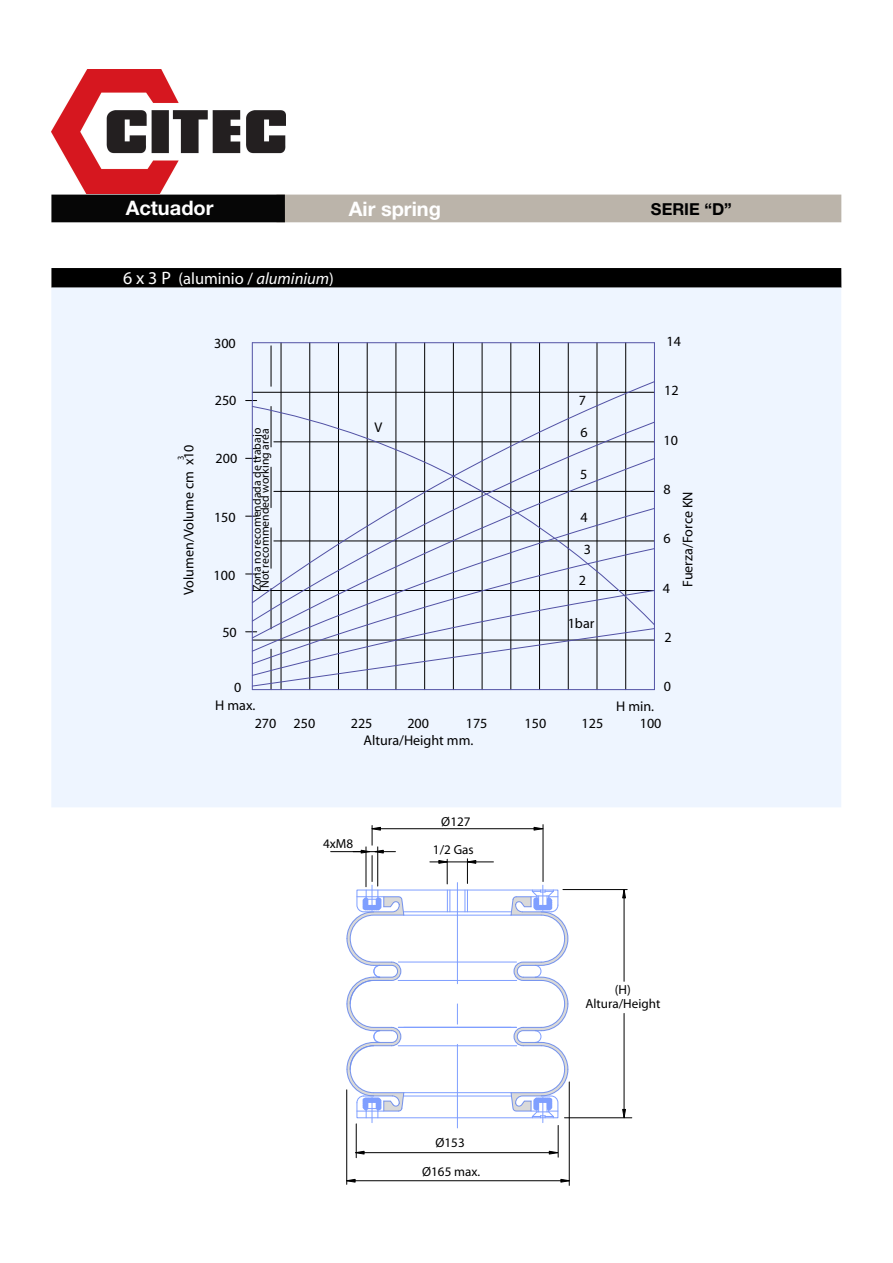
<style>
.page{position:relative;width:893px;height:1263px;background:#fff}
.page>*{position:absolute;margin:0;border:0;box-sizing:border-box;transform-origin:0 0}
.t1{font:700 19.95px "Helvetica Neue";color:#fff}
.t2{font:16.5px "Myriad";color:#fff}
.t3{font:700 16.5px "Helvetica Neue";color:#000}
.t4{font:14.1px "Myriad";color:#000}
.t5{font:13.05px/14.4px "Myriad";color:#000;text-align:center}
.t6{font:11.7px "Myriad";color:#000}
.t7{font:9px "Myriad";color:#000;scale:.93 1}
.s1{font-size:18px}
.s2{font-style:italic}
</style>
<div class="page">
<div style="left:276px;top:195px;width:565px;height:27px;background:#bbb4aa"></div>
<div style="left:51px;top:195px;width:234px;height:27px;background:#060606"></div>
<div style="left:51px;top:268px;width:790px;height:20px;background:#000"></div>
<div style="left:51px;top:288px;width:790px;height:519px;background:#eef5ff"></div>
<svg style="left:331px;top:824px;width:301px;height:361px"></svg>
<svg style="left:246px;top:343px;width:409px;height:347px;background:#dde3ef"></svg>
<img style="left:51px;top:70px;width:234px;height:124px">
<h1 class="t1" style="left:126px;top:196px;width:89px">Actuador</h1>
<h1 class="t1" style="left:349px;top:197px;width:94px">Air spring</h1>
<p class="t2" style="left:123px;top:271px;width:212px"><span class="s1">6 x 3 P</span> (aluminio / <span class="s2">aluminium</span>)</p>
<p class="t4" style="left:214px;top:336px;width:23px">300</p>
<p class="t4" style="left:182px;top:595px;width:152px;rotate:-90deg">Volumen/Volume cm x10</p>
<p class="t7" style="left:176px;top:460px;width:6px;rotate:-90deg">3</p>
<p class="t4" style="left:215px;top:393px;width:23px">250</p>
<p class="t4" style="left:216px;top:451px;width:23px">200</p>
<p class="t4" style="left:214px;top:510px;width:23px">150</p>
<p class="t4" style="left:214px;top:568px;width:23px">100</p>
<p class="t4" style="left:222px;top:625px;width:16px">50</p>
<p class="t6" style="left:251px;top:591px;width:165px;rotate:-90deg">Zona no recomendada de trabajo</p>
<p class="t6" style="left:259px;top:588px;width:161px;rotate:-90deg">Not recommended working area</p>
<p class="t4" style="left:234px;top:680px;width:9px">0</p>
<p class="t4" style="left:375px;top:420px;width:9px">V</p>
<p class="t4" style="left:579px;top:393px;width:9px">7</p>
<p class="t4" style="left:580px;top:425px;width:9px">6</p>
<p class="t4" style="left:580px;top:467px;width:9px">5</p>
<p class="t4" style="left:580px;top:510px;width:9px">4</p>
<p class="t4" style="left:584px;top:542px;width:9px">3</p>
<p class="t4" style="left:579px;top:573px;width:9px">2</p>
<p class="t4" style="left:568px;top:616px;width:28px">1bar</p>
<p class="t3" style="left:651px;top:199px;width:82px">SERIE “D”</p>
<p class="t4" style="left:667px;top:334px;width:16px">14</p>
<p class="t4" style="left:664px;top:383px;width:16px">12</p>
<p class="t4" style="left:664px;top:433px;width:16px">10</p>
<p class="t4" style="left:663px;top:482px;width:9px">8</p>
<p class="t4" style="left:664px;top:531px;width:9px">6</p>
<p class="t4" style="left:663px;top:581px;width:9px">4</p>
<p class="t4" style="left:681px;top:587px;width:97px;rotate:-90deg">Fuerza/Force KN</p>
<p class="t4" style="left:664px;top:630px;width:9px">2</p>
<p class="t4" style="left:664px;top:679px;width:9px">0</p>
<p class="t4" style="left:215px;top:698px;width:42px">H max.</p>
<p class="t4" style="left:616px;top:699px;width:39px">H min.</p>
<p class="t4" style="left:351px;top:716px;width:23px">225</p>
<p class="t4" style="left:407px;top:716px;width:23px">200</p>
<p class="t4" style="left:466px;top:716px;width:23px">175</p>
<p class="t4" style="left:525px;top:716px;width:23px">150</p>
<p class="t4" style="left:255px;top:716px;width:62px">270 250</p>
<p class="t4" style="left:582px;top:716px;width:23px">125</p>
<p class="t4" style="left:364px;top:734px;width:111px">Altura/Height mm.</p>
<p class="t5" style="left:323px;top:837px;width:32px">4xM8</p>
<p class="t5" style="left:441px;top:815px;width:31px">Ø127</p>
<p class="t5" style="left:433px;top:843px;width:42px">1/2 Gas</p>
<p class="t4" style="left:640px;top:716px;width:23px">100</p>
<p class="t5" style="left:435px;top:1136px;width:31px">Ø153</p>
<p class="t5" style="left:422px;top:1165px;width:60px">Ø165 max.</p>
<p class="t5" style="left:586px;top:982px;width:76px">(H)<br>Altura/Height</p>
</div>
